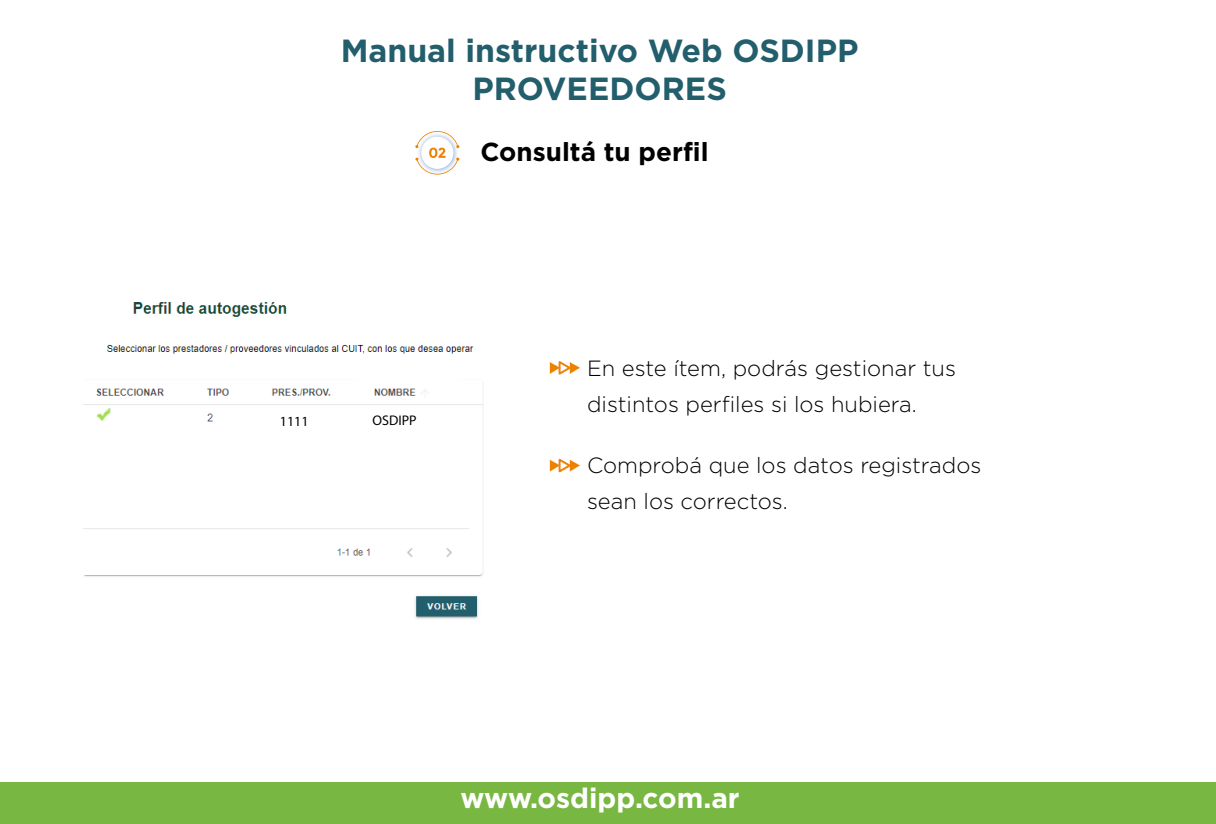
<style>
.page{position:relative;width:1216px;height:824px;background:#fff}
.page>*{position:absolute;margin:0;border:0;box-sizing:border-box;transform-origin:0 0}
.t1{font:700 32px/38.4px "Gotham";color:#235e6c;text-align:center}
.t2{font:700 28px "Gotham";color:#fff}
.t3{font:700 26px "Gotham";color:#000}
.t4{font:300 22px/36px "Gotham";color:#000}
.t5{font:14px "Myriad Pro";color:#000}
</style>
<div class="page">
<svg style="left:415px;top:131px;width:45px;height:44px"></svg>
<div style="left:0;top:782px;width:1216px;height:42px;background:#78b741"></div>
<img style="left:83px;top:302px;width:400px;height:317px">
<div style="left:254px;top:356px;width:46px;height:14px;background:#fff"></div>
<div style="left:358px;top:356px;width:100px;height:24px;background:#fff"></div>
<svg style="left:550px;top:361px;width:30px;height:14px"></svg>
<svg style="left:550px;top:458px;width:30px;height:15px"></svg>
<div style="left:266px;top:408px;width:50px;height:16px;background:#fff"></div>
<div style="left:368px;top:408px;width:108px;height:22px;background:#fff"></div>
<h1 class="t1" style="left:341px;top:30px;width:519px">Manual instructivo Web OSDIPP<br>PROVEEDORES</h1>
<p class="t3" style="left:480px;top:137px;width:230px">Consultá tu perfil</p>
<p class="t5" style="left:280px;top:413px;width:30px">1111</p>
<p class="t5" style="left:373px;top:412px;width:46px">OSDIPP</p>
<p class="t4" style="left:587px;top:350px;width:370px">En este ítem, podrás gestionar tus distintos perfiles si los hubiera.</p>
<p class="t4" style="left:587px;top:447px;width:396px">Comprobá que los datos registrados sean los correctos.</p>
<p class="t2" style="left:460px;top:782px;width:281px">www.osdipp.com.ar</p>
</div>
